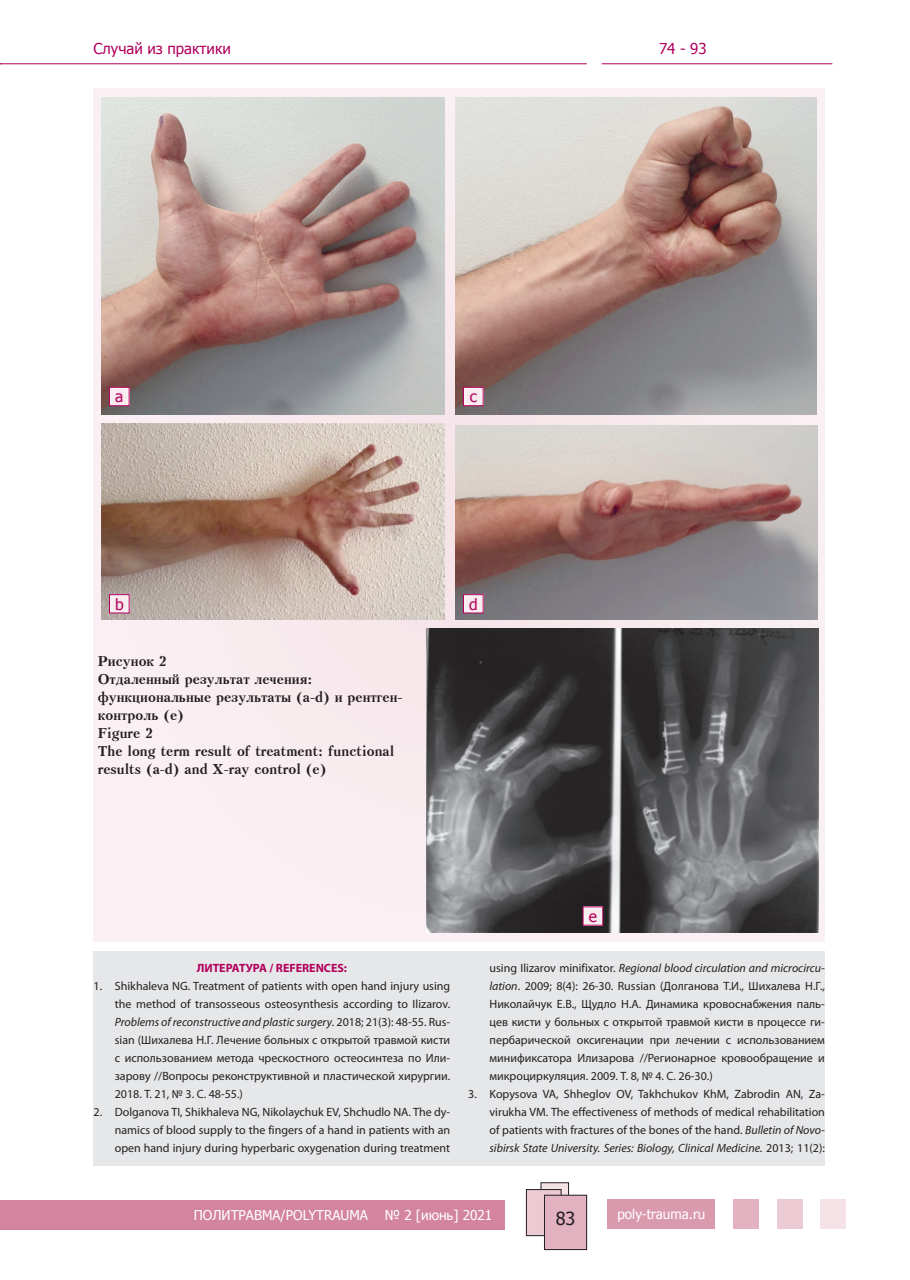
<style>
.page{position:relative;width:910px;height:1280px;background:#fff}
.page>*{position:absolute;margin:0;border:0;box-sizing:border-box;transform-origin:0 0}
.t1{font:18px "Tahoma";color:#231f20}
.t2{font:15.6px "Tahoma";color:#b1015c}
.t3{font:15px "Tahoma";color:#b1015c}
.t4{font:700 13.5px/18px "Kudrashov";color:#231f20}
.t5{font:13.5px "Tahoma";color:#fff}
.t6{font:12px/18px "Myriad Pro";color:#231f20;text-align:justify}
.t7{font:700 12px "Myriad Pro";color:#b1015c}
.s1{font-style:italic}
</style>
<div class="page">
<div style="left:607px;top:1198px;width:107px;height:30px;background:#da9aae"></div>
<div style="left:733px;top:1198px;width:26px;height:30px;background:#e3b2c1"></div>
<div style="left:777px;top:1198px;width:26px;height:30px;background:#eccad4"></div>
<div style="left:821px;top:1198px;width:25px;height:30px;background:#f5e2e7"></div>
<div style="left:0;top:1200px;width:505px;height:29px;background:#d3859f"></div>
<div style="left:541px;top:1183px;width:28px;height:36px;background:#f5e2e7"></div>
<div style="left:541px;top:1182px;width:28px;height:37px;border:1px solid #231f20"></div>
<div style="left:526px;top:1189px;width:35px;height:47px;background:#eccad4"></div>
<div style="left:526px;top:1189px;width:35px;height:47px;border:1px solid #231f20"></div>
<div style="left:544px;top:1195px;width:43px;height:54px;background:#e3b2c1"></div>
<div style="left:544px;top:1195px;width:43px;height:55px;border:1px solid #231f20"></div>
<hr style="left:0;top:63px;width:587px;height:1px;background:#b1015c">
<hr style="left:602px;top:63px;width:230px;height:1px;background:#b1015c">
<div style="left:94px;top:88px;width:731px;height:853px;background:#f9eff2"></div>
<img style="left:102px;top:98px;width:342px;height:316px">
<img style="left:102px;top:424px;width:343px;height:196px">
<img style="left:456px;top:98px;width:361px;height:316px">
<img style="left:456px;top:425px;width:361px;height:195px">
<img style="left:427px;top:629px;width:391px;height:303px">
<div style="left:109px;top:387px;width:20px;height:19px;background:#f8ecef"></div>
<div style="left:109px;top:387px;width:21px;height:19px;border:1px solid #b1015c"></div>
<div style="left:463px;top:387px;width:20px;height:19px;background:#f8ecef"></div>
<div style="left:463px;top:387px;width:21px;height:19px;border:1px solid #b1015c"></div>
<div style="left:109px;top:595px;width:20px;height:18px;background:#f8ecef"></div>
<div style="left:109px;top:594px;width:21px;height:19px;border:1px solid #b1015c"></div>
<div style="left:463px;top:595px;width:20px;height:18px;background:#f8ecef"></div>
<div style="left:463px;top:594px;width:21px;height:19px;border:1px solid #b1015c"></div>
<div style="left:583px;top:907px;width:20px;height:18px;background:#f8ecef"></div>
<div style="left:94px;top:951px;width:731px;height:214px;background:#e6e7e9"></div>
<p class="t3" style="left:94px;top:38px;width:139px">Случай из практики</p>
<p class="t3" style="left:659px;top:38px;width:49px">74 - 93</p>
<h2 class="t2" style="left:115px;top:386px;width:10px">a</h2>
<h2 class="t2" style="left:470px;top:386px;width:9px">c</h2>
<h2 class="t2" style="left:115px;top:594px;width:10px">b</h2>
<h2 class="t2" style="left:469px;top:594px;width:10px">d</h2>
<p class="t4" style="left:98px;top:652px;width:306px">Рисунок 2<br>Отдаленный результат лечения: функциональные результаты (a-d) и рентген&shy;контроль (e)<br>Figure 2<br>The long term result of treatment: functional results (a-d) and X-ray control (e)</p>
<p class="t7" style="left:197px;top:960px;width:152px">ЛИТЕРАТУРА / REFERENCES:</p>
<p class="t6" style="left:115px;top:977px;width:337px;text-indent:-21px">1. Shikhaleva NG. Treatment of patients with open hand injury using the method of transosseous osteosynthesis according to Ilizarov.<br><span class="s1">Problems of reconstructive and plastic surgery</span>. 2018; 21(3): 48-55. Rus&shy;sian (Шихалева Н.Г. Лечение больных с открытой травмой кисти с использованием метода чрескостного остеосинтеза по Или&shy;зарову //Вопросы реконструктивной и пластической хирургии.<br>2018. Т. 21, № 3. С. 48-55.)</p>
<p class="t6" style="left:115px;top:1103px;width:337px;text-indent:-21px">2. Dolganova TI, Shikhaleva NG, Nikolaychuk EV, Shchudlo NA. The dy&shy;namics of blood supply to the fingers of a hand in patients with an open hand injury during hyperbaric oxygenation during treatment</p>
<h2 class="t2" style="left:589px;top:906px;width:10px">e</h2>
<p class="t6" style="left:489px;top:959px;width:337px">using Ilizarov minifixator. <span class="s1">Regional blood circulation and microcircu&shy;lation</span>. 2009; 8(4): 26-30. Russian (Долганова Т.И., Шихалева Н.Г., Николайчук Е.В., Щудло Н.А. Динамика кровоснабжения паль&shy;цев кисти у больных с открытой травмой кисти в процессе ги&shy;пербарической оксигенации при лечении с использованием минификсатора Илизарова //Регионарное кровообращение и микроциркуляция. 2009. Т. 8, № 4. С. 26-30.)</p>
<p class="t6" style="left:489px;top:1085px;width:337px;text-indent:-21px">3. Kopysova VA, Shheglov OV, Takhchukov KhM, Zabrodin AN, Za&shy;virukha VM. The effectiveness of methods of medical rehabilitation of patients with fractures of the bones of the hand. <span class="s1">Bulletin of Novo&shy;sibirsk State University. Series: Biology, Clinical Medicine.</span> 2013; 11(2):</p>
<p class="t5" style="left:194px;top:1206px;width:176px">ПОЛИТРАВМА/POLYTRAUMA</p>
<p class="t5" style="left:385px;top:1206px;width:109px">№ 2 [июнь] 2021</p>
<h1 class="t1" style="left:556px;top:1206px;width:21px">83</h1>
<p class="t5" style="left:617px;top:1205px;width:89px">poly-trauma.ru</p>
</div>
